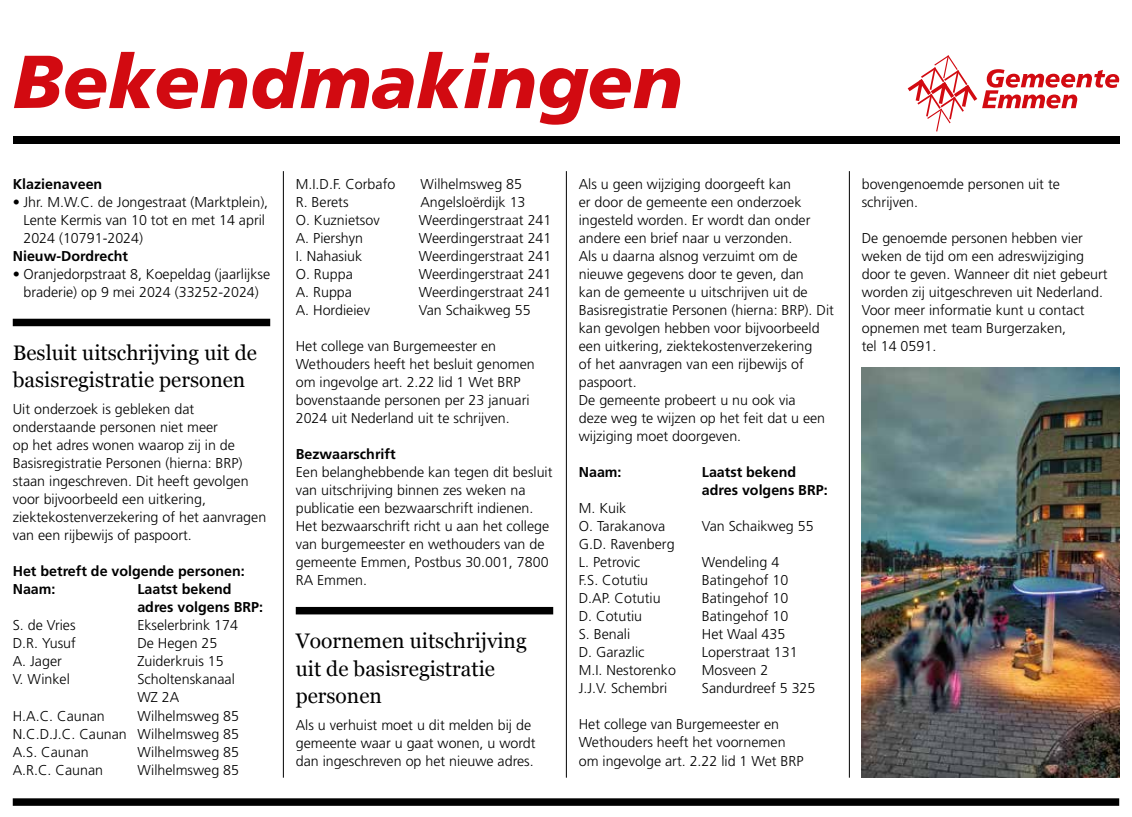
<style>
.page{position:relative;width:1132px;height:817px;background:#fff}
.page>*{position:absolute;margin:0;border:0;box-sizing:border-box;transform-origin:0 0}
.t1{font:italic 900 74.85px "Frutiger LT Std";color:#d20a11}
.t2{font:21px/27px "Georgia";color:#000}
.t3{font:300 14.25px/18px "Frutiger LT Std";color:#000}
.t4{font:700 14.25px/18px "Frutiger LT Std";color:#000}
</style>
<div class="page">
<div style="left:13px;top:136px;width:1105px;height:8px;background:#000"></div>
<hr style="left:848px;top:171px;width:1px;height:606px;background:#000">
<hr style="left:566px;top:171px;width:1px;height:606px;background:#000">
<hr style="left:283px;top:171px;width:1px;height:606px;background:#000">
<div style="left:13px;top:798px;width:1105px;height:7px;background:#000"></div>
<div style="left:13px;top:318px;width:257px;height:8px;background:#000"></div>
<div style="left:296px;top:606px;width:257px;height:8px;background:#000"></div>
<svg style="left:907px;top:55px;width:211px;height:76px"></svg>
<img style="left:861px;top:367px;width:257px;height:410px">
<h1 class="t1" style="left:13px;top:37px;width:671px">Bekendmakingen</h1>
<p class="t4" style="left:13px;top:175px;width:91px">Klazienaveen</p>
<p class="t3" style="left:23px;top:193px;width:246px;text-indent:-11px">• Jhr. M.W.C. de Jongestraat (Marktplein),<br>Lente Kermis van 10 tot en met 14 april<br>2024 (10791-2024)</p>
<p class="t4" style="left:13px;top:247px;width:117px">Nieuw-Dordrecht</p>
<p class="t3" style="left:13px;top:265px;width:259px;text-align:center">• Oranjedorpstraat 8, Koepeldag (jaarlijkse braderie) op 9 mei 2024 (33252-2024)</p>
<h2 class="t2" style="left:13px;top:338px;width:246px">Besluit uitschrijving uit de basisregistratie personen</h2>
<p class="t3" style="left:13px;top:400px;width:255px">Uit onderzoek is gebleken dat onderstaande personen niet meer<br>op het adres wonen waarop zij in de Basisregistratie Personen (hierna: BRP) staan ingeschreven. Dit heeft gevolgen voor bijvoorbeeld een uitkering, ziektekostenverzekering of het aanvragen van een rijbewijs of paspoort.</p>
<p class="t4" style="left:13px;top:562px;width:233px">Het betreft de volgende personen:<br>Naam:</p>
<p class="t4" style="left:137px;top:580px;width:127px">Laatst bekend adres volgens BRP:</p>
<p class="t3" style="left:13px;top:616px;width:64px">S. de Vries</p>
<p class="t3" style="left:137px;top:616px;width:102px">Ekselerbrink 174</p>
<p class="t3" style="left:13px;top:634px;width:65px">D.R. Yusuf</p>
<p class="t3" style="left:137px;top:634px;width:81px">De Hegen 25</p>
<p class="t3" style="left:13px;top:652px;width:51px">A. Jager</p>
<p class="t3" style="left:137px;top:652px;width:88px">Zuiderkruis 15</p>
<p class="t3" style="left:13px;top:670px;width:59px">V. Winkel</p>
<p class="t3" style="left:137px;top:670px;width:99px">Scholtenskanaal<br>WZ 2A</p>
<p class="t3" style="left:13px;top:706px;width:93px">H.A.C. Caunan</p>
<p class="t3" style="left:13px;top:706px;width:228px;text-align:justify;text-indent:125px">Wilhelmsweg 85<br>N.C.D.J.C. Caunan Wilhelmsweg 85<br>A.S. Caunan</p>
<p class="t3" style="left:137px;top:742px;width:103px">Wilhelmsweg 85</p>
<p class="t3" style="left:13px;top:760px;width:92px">A.R.C. Caunan</p>
<p class="t3" style="left:137px;top:760px;width:103px">Wilhelmsweg 85</p>
<p class="t3" style="left:296px;top:175px;width:101px">M.I.D.F. Corbafo</p>
<p class="t3" style="left:420px;top:175px;width:103px">Wilhelmsweg 85</p>
<p class="t3" style="left:296px;top:193px;width:54px">R. Berets</p>
<p class="t3" style="left:420px;top:193px;width:107px">Angelsloërdijk 13</p>
<p class="t3" style="left:296px;top:211px;width:85px">O. Kuznietsov</p>
<p class="t3" style="left:419px;top:211px;width:134px">Weerdingerstraat 241</p>
<p class="t3" style="left:296px;top:229px;width:69px">A. Piershyn</p>
<p class="t3" style="left:419px;top:229px;width:134px">Weerdingerstraat 241</p>
<p class="t3" style="left:296px;top:247px;width:68px">I. Nahasiuk</p>
<p class="t3" style="left:419px;top:247px;width:134px">Weerdingerstraat 241</p>
<p class="t3" style="left:296px;top:265px;width:59px">O. Ruppa</p>
<p class="t3" style="left:419px;top:265px;width:134px">Weerdingerstraat 241</p>
<p class="t3" style="left:296px;top:283px;width:58px">A. Ruppa</p>
<p class="t3" style="left:419px;top:283px;width:134px">Weerdingerstraat 241</p>
<p class="t3" style="left:296px;top:301px;width:76px">A. Hordieiev</p>
<p class="t3" style="left:419px;top:301px;width:113px">Van Schaikweg 55</p>
<p class="t3" style="left:296px;top:337px;width:240px">Het college van Burgemeester en Wethouders heeft het besluit genomen om ingevolge art. 2.22 lid 1 Wet BRP bovenstaande personen per 23 januari 2024 uit Nederland uit te schrijven.</p>
<p class="t4" style="left:296px;top:445px;width:101px">Bezwaarschrift</p>
<p class="t3" style="left:296px;top:463px;width:258px">Een belanghebbende kan tegen dit besluit van uitschrijving binnen zes weken na publicatie een bezwaarschrift indienen.<br>Het bezwaarschrift richt u aan het college van burgemeester en wethouders van de gemeente Emmen, Postbus 30.001, 7800<br>RA Emmen.</p>
<h2 class="t2" style="left:296px;top:626px;width:232px">Voornemen uitschrijving uit de basisregistratie personen</h2>
<p class="t3" style="left:296px;top:715px;width:241px">Als u verhuist moet u dit melden bij de gemeente waar u gaat wonen, u wordt dan ingeschreven op het nieuwe adres.</p>
<p class="t3" style="left:578px;top:175px;width:256px">Als u geen wijziging doorgeeft kan<br>er door de gemeente een onderzoek ingesteld worden. Er wordt dan onder andere een brief naar u verzonden.<br>Als u daarna alsnog verzuimt om de nieuwe gegevens door te geven, dan<br>kan de gemeente u uitschrijven uit de Basisregistratie Personen (hierna: BRP). Dit kan gevolgen hebben voor bijvoorbeeld een uitkering, ziektekostenverzekering<br>of het aanvragen van een rijbewijs of paspoort.<br>De gemeente probeert u nu ook via<br>deze weg te wijzen op het feit dat u een wijziging moet doorgeven.</p>
<p class="t4" style="left:578px;top:463px;width:44px">Naam:</p>
<p class="t4" style="left:701px;top:463px;width:127px">Laatst bekend adres volgens BRP:</p>
<p class="t3" style="left:578px;top:499px;width:88px">M. Kuik<br>O. Tarakanova</p>
<p class="t3" style="left:701px;top:517px;width:113px">Van Schaikweg 55</p>
<p class="t3" style="left:578px;top:535px;width:97px">G.D. Ravenberg<br>L. Petrovic</p>
<p class="t3" style="left:701px;top:553px;width:79px">Wendeling 4</p>
<p class="t3" style="left:578px;top:571px;width:71px">F.S. Cotutiu</p>
<p class="t3" style="left:701px;top:571px;width:88px">Batingehof 10</p>
<p class="t3" style="left:578px;top:589px;width:83px">D.AP. Cotutiu</p>
<p class="t3" style="left:701px;top:589px;width:88px">Batingehof 10</p>
<p class="t3" style="left:578px;top:607px;width:65px">D. Cotutiu</p>
<p class="t3" style="left:701px;top:607px;width:88px">Batingehof 10</p>
<p class="t3" style="left:578px;top:625px;width:53px">S. Benali</p>
<p class="t3" style="left:701px;top:625px;width:85px">Het Waal 435</p>
<p class="t3" style="left:578px;top:643px;width:67px">D. Garazlic</p>
<p class="t3" style="left:701px;top:643px;width:97px">Loperstraat 131</p>
<p class="t3" style="left:578px;top:661px;width:99px">M.I. Nestorenko</p>
<p class="t3" style="left:701px;top:661px;width:68px">Mosveen 2</p>
<p class="t3" style="left:578px;top:679px;width:90px">J.J.V. Schembri</p>
<p class="t3" style="left:701px;top:679px;width:115px">Sandurdreef 5 325</p>
<p class="t3" style="left:578px;top:715px;width:226px">Het college van Burgemeester en<br>Wethouders heeft het voornemen om ingevolge art. 2.22 lid 1 Wet BRP</p>
<p class="t3" style="left:861px;top:175px;width:199px">bovengenoemde personen uit te schrijven.</p>
<p class="t3" style="left:861px;top:229px;width:247px">De genoemde personen hebben vier weken de tijd om een adreswijziging door te geven. Wanneer dit niet gebeurt worden zij uitgeschreven uit Nederland.<br>Voor meer informatie kunt u contact opnemen met team Burgerzaken,<br>tel 14 0591.</p>
</div>
